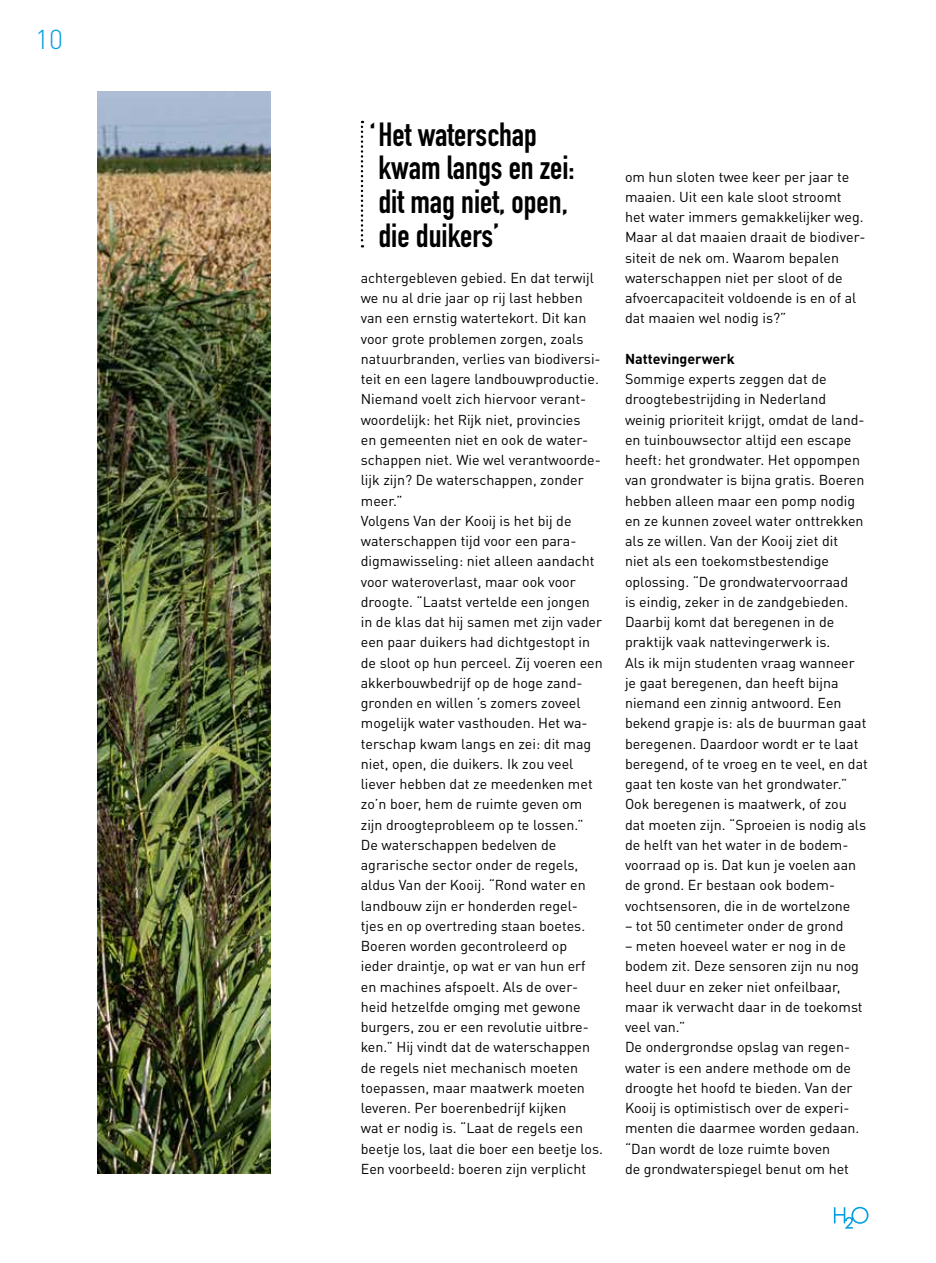
<style>
.page{position:relative;width:936px;height:1263px;background:#fff}
.page>*{position:absolute;margin:0;border:0;box-sizing:border-box;transform-origin:0 0}
.t1{font:33px/33.9px "DIN Engschrift";color:#000}
.t2{font:300 27px "DIN Pro";color:#009ee3}
.t3{font:14.25px/20.2px "DIN Pro";color:#000}
.t4{font:700 14.25px "DIN Pro";color:#000}
</style>
<div class="page">
<img style="left:98px;top:92px;width:172px;height:1082px">
<svg style="left:833px;top:1207px;width:35px;height:21px"></svg>
<svg style="left:361px;top:121px;width:2px;height:126px"></svg>
<h2 class="t2" style="left:35px;top:18px;width:29px">10</h2>
<h1 class="t1" style="left:369px;top:117px;width:207px">‘Het waterschap kwam langs en zei: dit mag niet, open, die duikers’</h1>
<p class="t3" style="left:361px;top:266px;width:244px">achtergebleven gebied. En dat terwijl we nu al drie jaar op rij last hebben van een ernstig watertekort. Dit kan voor grote problemen zorgen, zoals natuurbranden, verlies van biodiversi&shy;teit en een lagere landbouwproductie.<br>Niemand voelt zich hiervoor verant&shy;woordelijk: het Rijk niet, provincies<br>en gemeenten niet en ook de water&shy;schappen niet. Wie wel verantwoorde&shy;lijk zijn? De waterschappen, zonder meer.”<br>Volgens Van der Kooij is het bij de waterschappen tijd voor een para&shy;digmawisseling: niet alleen aandacht voor wateroverlast, maar ook voor droogte. “Laatst vertelde een jongen in de klas dat hij samen met zijn vader een paar duikers had dichtgestopt in de sloot op hun perceel. Zij voeren een akkerbouwbedrijf op de hoge zand&shy;gronden en willen ’s zomers zoveel mogelijk water vasthouden. Het wa&shy;terschap kwam langs en zei: dit mag niet, open, die duikers. Ik zou veel liever hebben dat ze meedenken met zo’n boer, hem de ruimte geven om zijn droogteprobleem op te lossen.” De waterschappen bedelven de agrarische sector onder de regels, aldus Van der Kooij. “Rond water en landbouw zijn er honderden regel&shy;tjes en op overtreding staan boetes.<br>Boeren worden gecontroleerd op ieder draintje, op wat er van hun erf en machines afspoelt. Als de over&shy;heid hetzelfde omging met gewone burgers, zou er een revolutie uitbre&shy;ken.” Hij vindt dat de waterschappen de regels niet mechanisch moeten toepassen, maar maatwerk moeten leveren. Per boerenbedrijf kijken<br>wat er nodig is. “Laat de regels een beetje los, laat die boer een beetje los.<br>Een voorbeeld: boeren zijn verplicht</p>
<p class="t3" style="left:625px;top:165px;width:240px">om hun sloten twee keer per jaar te maaien. Uit een kale sloot stroomt het water immers gemakkelijker weg.<br>Maar al dat maaien draait de biodiver&shy;siteit de nek om. Waarom bepalen waterschappen niet per sloot of de afvoercapaciteit voldoende is en of al dat maaien wel nodig is?”</p>
<p class="t4" style="left:625px;top:347px;width:111px">Nattevingerwerk</p>
<p class="t3" style="left:625px;top:367px;width:244px">Sommige experts zeggen dat de droogtebestrijding in Nederland weinig prioriteit krijgt, omdat de land&shy;en tuinbouwsector altijd een escape heeft: het grondwater. Het oppompen van grondwater is bijna gratis. Boeren hebben alleen maar een pomp nodig en ze kunnen zoveel water onttrekken als ze willen. Van der Kooij ziet dit<br>niet als een toekomstbestendige oplossing. “De grondwatervoorraad<br>is eindig, zeker in de zandgebieden.<br>Daarbij komt dat beregenen in de praktijk vaak nattevingerwerk is.<br>Als ik mijn studenten vraag wanneer je gaat beregenen, dan heeft bijna niemand een zinnig antwoord. Een bekend grapje is: als de buurman gaat beregenen. Daardoor wordt er te laat beregend, of te vroeg en te veel, en dat gaat ten koste van het grondwater.” Ook beregenen is maatwerk, of zou dat moeten zijn. “Sproeien is nodig als de helft van het water in de bodem&shy;voorraad op is. Dat kun je voelen aan de grond. Er bestaan ook bodem&shy;vochtsensoren, die in de wortelzone</p>
<p class="t3" style="left:625px;top:914px;width:220px">– tot 50 centimeter onder de grond</p>
<p class="t3" style="left:625px;top:934px;width:239px">– meten hoeveel water er nog in de bodem zit. Deze sensoren zijn nu nog heel duur en zeker niet onfeilbaar, maar ik verwacht daar in de toekomst veel van.”<br>De ondergrondse opslag van regen&shy;water is een andere methode om de droogte het hoofd te bieden. Van der<br>Kooij is optimistisch over de experi&shy;menten die daarmee worden gedaan. “Dan wordt de loze ruimte boven<br>de grondwaterspiegel benut om het</p>
</div>
